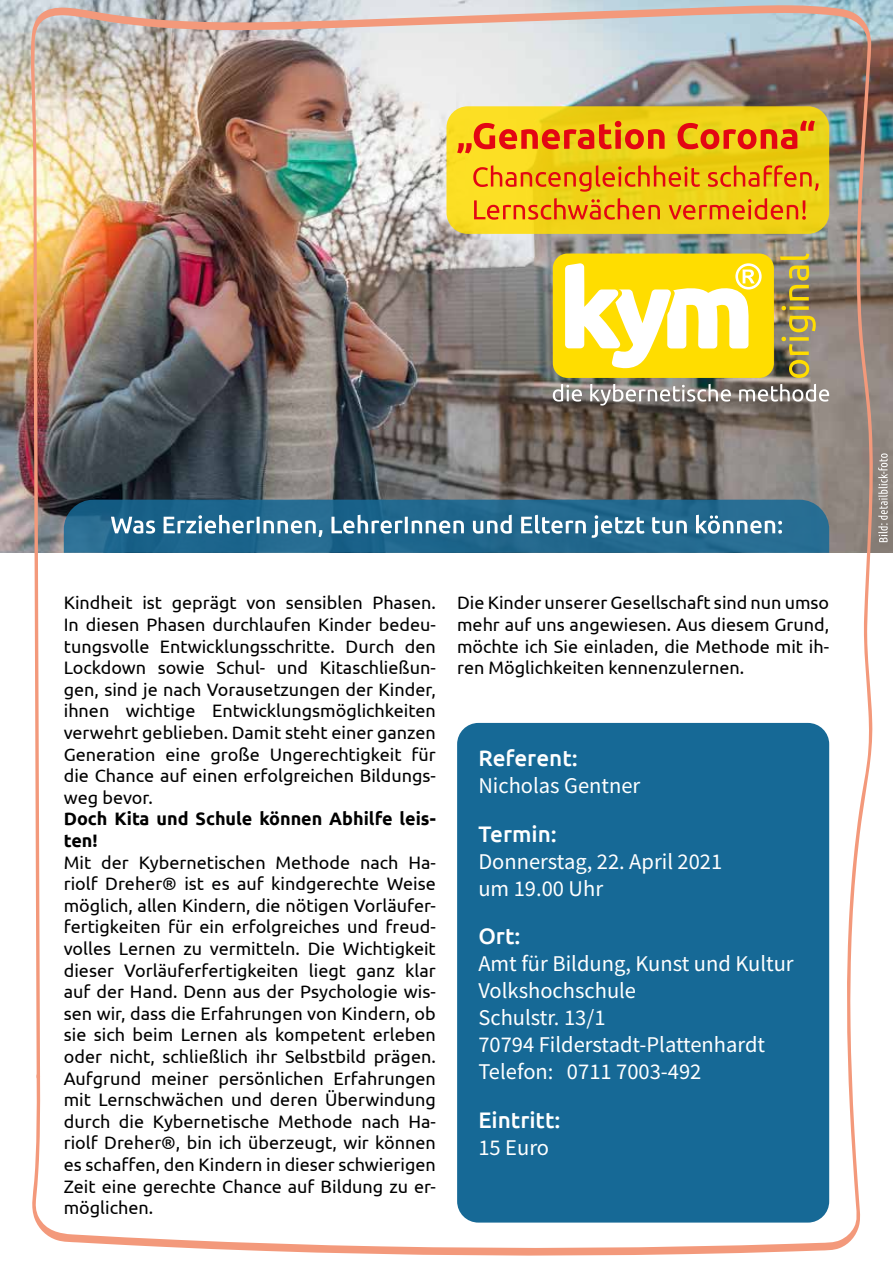
<style>
.page{position:relative;width:893px;height:1263px;background:#fff}
.page>*{position:absolute;margin:0;border:0;box-sizing:border-box;transform-origin:0 0}
.t1{font:22.5px/27px "Source Sans Pro";color:#fff}
.t2{font:500 22.5px "Ubuntu";color:#fff}
.t3{font:18px/21.6px "Ubuntu";color:#000;text-align:justify}
.t4{font:700 18px/21.6px "Ubuntu";color:#000}
</style>
<div class="page">
<img style="left:0;top:0;width:893px;height:553px">
<img style="left:30px;top:5px;width:845px;height:1251px">
<svg style="left:878px;top:453px;width:10px;height:89px"></svg>
<p class="t3" style="left:64px;top:591px;width:374px">Kindheit ist geprägt von sensiblen Phasen.<br>In diesen Phasen durchlaufen Kinder bedeu&shy;tungsvolle Entwicklungsschritte. Durch den Lockdown sowie Schul- und Kitaschließun&shy;gen, sind je nach Vorausetzungen der Kinder, ihnen wichtige Entwicklungsmöglichkeiten verwehrt geblieben. Damit steht einer ganzen Generation eine große Ungerechtigkeit für die Chance auf einen erfolgreichen Bildungs&shy;weg bevor.</p>
<p class="t4" style="left:64px;top:808px;width:374px">Doch Kita und Schule können Abhilfe leis&shy;ten!</p>
<p class="t3" style="left:64px;top:851px;width:374px">Mit der Kybernetischen Methode nach Ha&shy;riolf Dreher® ist es auf kindgerechte Weise möglich, allen Kindern, die nötigen Vorläufer&shy;fertigkeiten für ein erfolgreiches und freud&shy;volles Lernen zu vermitteln. Die Wichtigkeit dieser Vorläuferfertigkeiten liegt ganz klar auf der Hand. Denn aus der Psychologie wis&shy;sen wir, dass die Erfahrungen von Kindern, ob sie sich beim Lernen als kompetent erleben oder nicht, schließlich ihr Selbstbild prägen.<br>Aufgrund meiner persönlichen Erfahrungen mit Lernschwächen und deren Überwindung durch die Kybernetische Methode nach Ha&shy;riolf Dreher®, bin ich überzeugt, wir können es schaffen, den Kindern in dieser schwierigen Zeit eine gerechte Chance auf Bildung zu er&shy;möglichen.</p>
<p class="t3" style="left:457px;top:591px;width:374px">Die Kinder unserer Gesellschaft sind nun umso mehr auf uns angewiesen. Aus diesem Grund, möchte ich Sie einladen, die Methode mit ih&shy;ren Möglichkeiten kennenzulernen.</p>
<p class="t2" style="left:478px;top:744px;width:101px">Referent:</p>
<p class="t1" style="left:478px;top:772px;width:164px">Nicholas Gentner</p>
<p class="t2" style="left:478px;top:819px;width:80px">Termin:</p>
<p class="t1" style="left:478px;top:848px;width:245px">Donnerstag, 22. April 2021 um 19.00 Uhr</p>
<p class="t2" style="left:478px;top:922px;width:44px">Ort:</p>
<p class="t1" style="left:478px;top:950px;width:317px">Amt für Bildung, Kunst und Kultur<br>Volkshochschule<br>Schulstr. 13/1<br>70794 Filderstadt-Plattenhardt<br>Telefon: 0711 7003-492</p>
<p class="t2" style="left:478px;top:1106px;width:84px">Eintritt:</p>
<p class="t1" style="left:478px;top:1134px;width:72px">15 Euro</p>
</div>
